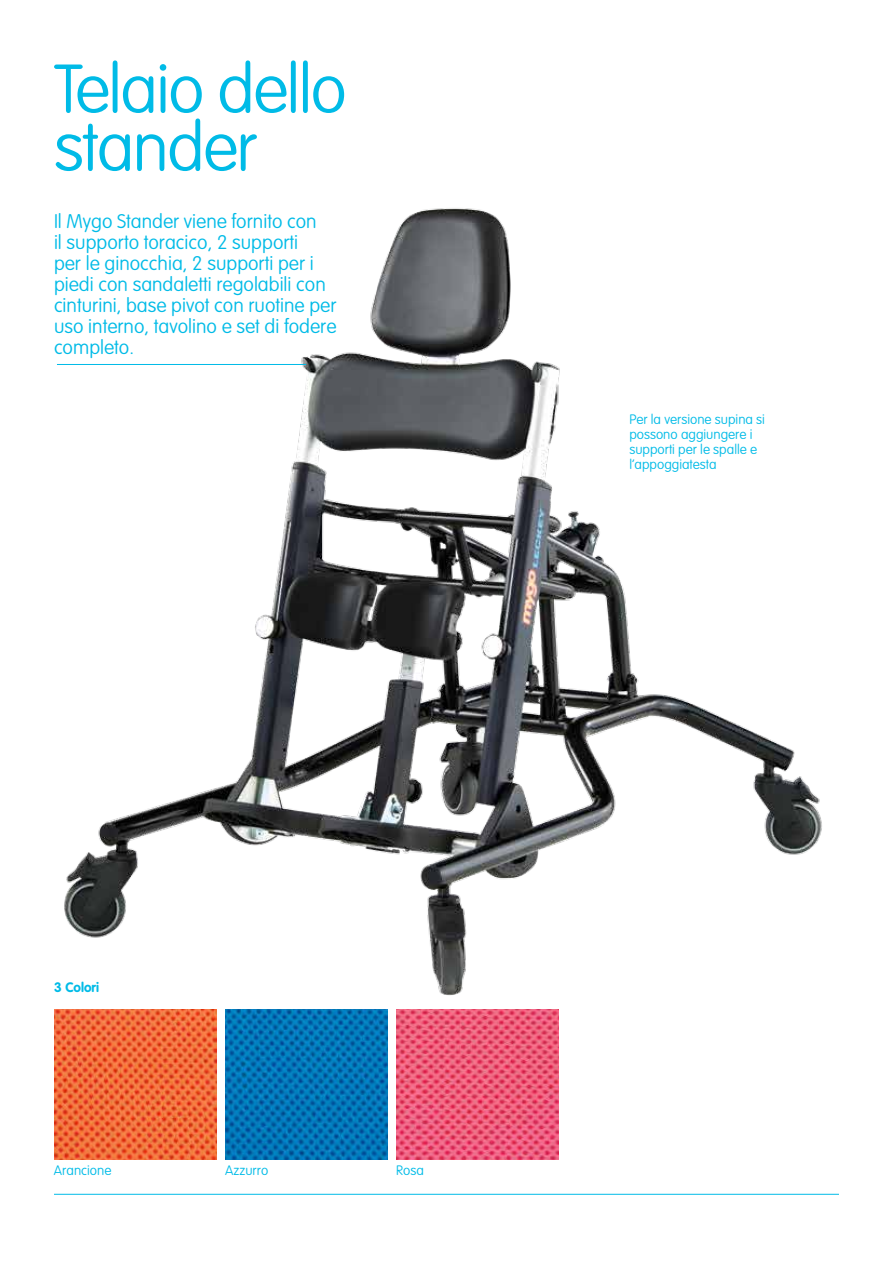
<style>
.page{position:relative;width:893px;height:1263px;background:#fff}
.page>*{position:absolute;margin:0;border:0;box-sizing:border-box;transform-origin:0 0}
.t1{font:100 67.5px/58.1px "VAG Rounded Std";letter-spacing:-.025em;color:#00bbe7}
.t2{font:100 19.5px/21px "VAG Rounded Std";color:#00bbe7}
.t3{font:100 13.5px/15px "VAG Rounded Std";color:#00bbe7}
.t4{font:700 13.5px "VAG Rounded Std";color:#00bbe7}
</style>
<div class="page">
<img style="left:64px;top:208px;width:758px;height:934px">
<img style="left:225px;top:1009px;width:162px;height:150px">
<img style="left:54px;top:1009px;width:162px;height:150px">
<img style="left:396px;top:1009px;width:162px;height:150px">
<hr style="left:57px;top:364px;width:249px;height:1px;background:#00bbe7">
<hr style="left:54px;top:1194px;width:785px;height:1px;background:#00bbe7">
<h1 class="t1" style="left:54px;top:62px;width:294px">Telaio dello stander</h1>
<p class="t2" style="left:54px;top:212px;width:284px">Il Mygo Stander viene fornito con<br>il supporto toracico, 2 supporti<br>per le ginocchia, 2 supporti per i piedi con sandaletti regolabili con cinturini, base pivot con ruotine per uso interno, tavolino e set di fodere completo.</p>
<p class="t4" style="left:54px;top:979px;width:47px">3 Colori</p>
<p class="t3" style="left:54px;top:1163px;width:59px">Arancione</p>
<p class="t3" style="left:225px;top:1163px;width:45px">Azzurro</p>
<p class="t3" style="left:396px;top:1163px;width:29px">Rosa</p>
<p class="t3" style="left:629px;top:412px;width:137px">Per la versione supina si possono aggiungere i supporti per le spalle e l’appoggiatesta</p>
</div>
